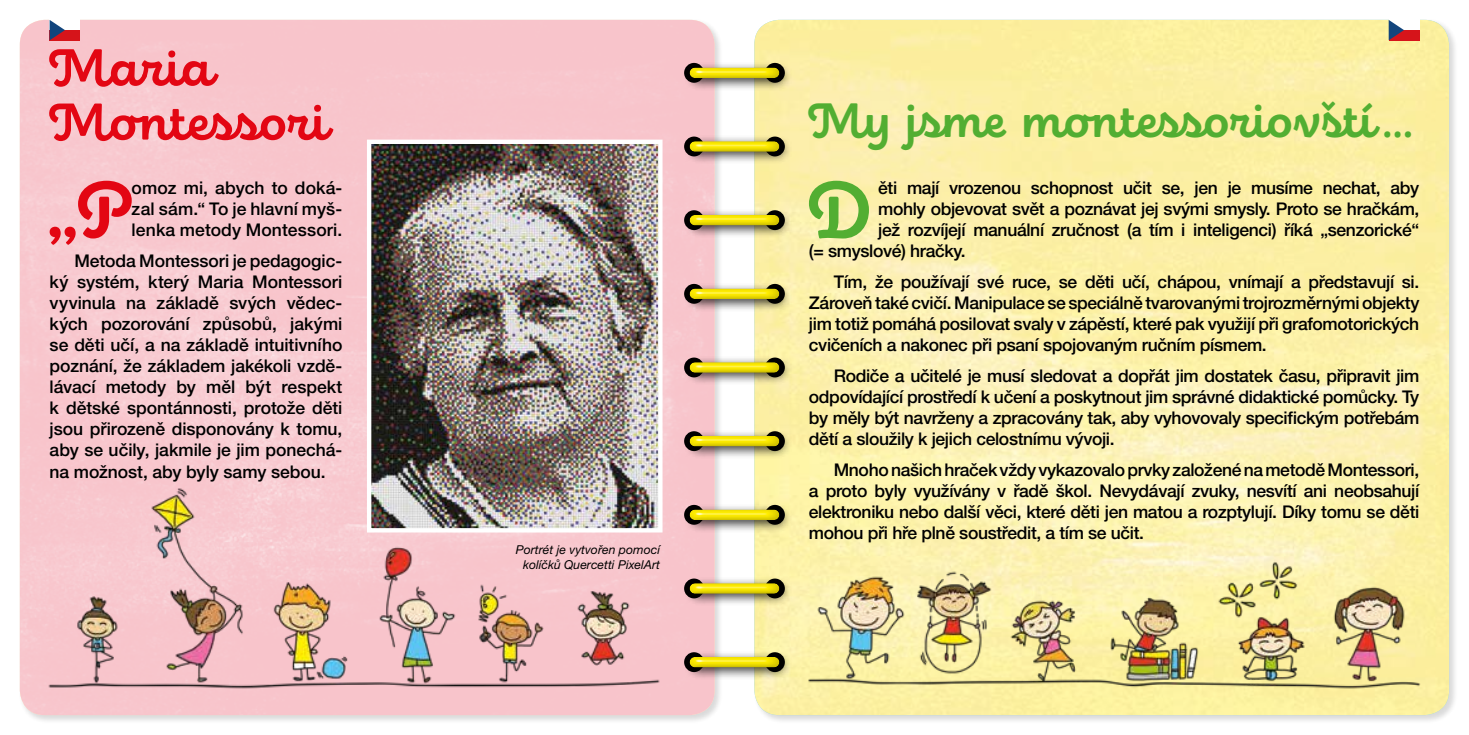
<style>
.page{position:relative;width:1469px;height:735px;background:#fff}
.page>*{position:absolute;margin:0;border:0;box-sizing:border-box;transform-origin:0 0}
.t1{font:700 78.58px "Eldwin Script";color:#e30613}
.t2{font:700 78.58px "Eldwin Script";color:#52ae32}
.t3{font:700 52.5px/54.2px "Eldwin Script";color:#e30613;scale:.96 1}
.t4{font:700 49px "Eldwin Script";color:#52ae32;scale:.96 1}
.t5{font:500 17.5px/21px "Helvetica Neue LT Pro";letter-spacing:-.02em;color:#000;text-align:justify}
.t6{font:italic 12.25px/15.8px "Helvetica Neue LT Pro";color:#000;text-align:right}
</style>
<div class="page">
<div style="left:18px;top:18px;width:705px;height:705px;background:#000;opacity:.3"></div>
<div style="left:20px;top:20px;width:694px;height:694px;background:#f8c6cd"></div>
<img style="left:42px;top:481px;width:623px;height:212px">
<div style="left:752px;top:18px;width:706px;height:705px;background:#000;opacity:.3"></div>
<img style="left:754px;top:20px;width:695px;height:694px">
<div style="left:684px;top:282px;width:107px;height:30px;background:#000;opacity:.75"></div>
<div style="left:688px;top:286px;width:93px;height:14px;background:#000;opacity:.75"></div>
<div style="left:684px;top:650px;width:107px;height:30px;background:#000;opacity:.75"></div>
<div style="left:688px;top:654px;width:93px;height:14px;background:#000;opacity:.75"></div>
<div style="left:684px;top:356px;width:107px;height:29px;background:#000;opacity:.75"></div>
<div style="left:688px;top:360px;width:93px;height:14px;background:#000;opacity:.75"></div>
<div style="left:684px;top:61px;width:107px;height:30px;background:#000;opacity:.75"></div>
<div style="left:688px;top:65px;width:93px;height:14px;background:#000;opacity:.75"></div>
<div style="left:684px;top:429px;width:107px;height:30px;background:#000;opacity:.75"></div>
<div style="left:688px;top:433px;width:93px;height:14px;background:#000;opacity:.75"></div>
<div style="left:684px;top:135px;width:107px;height:30px;background:#000;opacity:.75"></div>
<div style="left:688px;top:139px;width:93px;height:14px;background:#000;opacity:.75"></div>
<div style="left:684px;top:503px;width:107px;height:29px;background:#000;opacity:.75"></div>
<div style="left:688px;top:507px;width:93px;height:14px;background:#000;opacity:.75"></div>
<div style="left:684px;top:209px;width:107px;height:29px;background:#000;opacity:.75"></div>
<div style="left:688px;top:212px;width:93px;height:14px;background:#000;opacity:.75"></div>
<div style="left:684px;top:576px;width:107px;height:30px;background:#000;opacity:.75"></div>
<div style="left:688px;top:580px;width:93px;height:14px;background:#000;opacity:.75"></div>
<img style="left:801px;top:546px;width:625px;height:147px">
<img style="left:372px;top:144px;width:285px;height:383px">
<div style="left:367px;top:139px;width:295px;height:393px;border:4px solid #fff"></div>
<div style="left:50px;top:20px;width:30px;height:20px;background:#d6141a"></div>
<div style="left:50px;top:20px;width:30px;height:10px;background:#fff"></div>
<svg style="left:50px;top:20px;width:15px;height:20px"></svg>
<div style="left:1388px;top:20px;width:31px;height:20px;background:#d6141a"></div>
<div style="left:1388px;top:20px;width:31px;height:10px;background:#fff"></div>
<svg style="left:1388px;top:20px;width:15px;height:20px"></svg>
<h2 class="t3" style="left:50px;top:42px;width:291px">Maria<br>Montessori</h2>
<h1 class="t1" style="left:39px;top:165px;width:94px">„P</h1>
<p class="t5" style="left:132px;top:177px;width:212px">omoz mi, abych to doká&shy;zal sám.“ To je hlavní myš&shy;lenka metody Montessori.</p>
<p class="t5" style="left:50px;top:250px;width:294px;text-indent:25px">Metoda Montessori je pedagogic&shy;ký systém, který Maria Montessori vyvinula na základě svých vědec&shy;kých pozorování způsobů, jakými se děti učí, a na základě intuitivního poznání, že základem jakékoli vzdě&shy;lávací metody by měl být respekt k dětské spontánnosti, protože děti jsou přirozeně disponovány k tomu, aby se učily, jakmile je jim ponechá&shy;na možnost, aby byly samy sebou.</p>
<p class="t6" style="left:516px;top:541px;width:146px">Portrét je vytvořen pomocí kolíčků Quercetti PixelArt</p>
<h3 class="t4" style="left:809px;top:93px;width:634px">My jsme montessoriovští…</h3>
<h1 class="t2" style="left:807px;top:165px;width:65px">D</h1>
<p class="t5" style="left:878px;top:177px;width:542px">ěti mají vrozenou schopnost učit se, jen je musíme nechat, aby</p>
<p class="t5" style="left:878px;top:198px;width:543px">mohly objevovat svět a poznávat jej svými smysly. Proto se hračkám,</p>
<p class="t5" style="left:878px;top:219px;width:542px">jež rozvíjejí manuální zručnost (a tím i inteligenci) říká „senzorické“</p>
<p class="t5" style="left:809px;top:240px;width:158px">(= smyslové) hračky.</p>
<p class="t5" style="left:809px;top:271px;width:612px;text-indent:25px">Tím, že používají své ruce, se děti učí, chápou, vnímají a představují si.<br>Zároveň také cvičí. Manipulace se speciálně tvarovanými trojrozměrnými objekty jim totiž pomáhá posilovat svaly v zápěstí, které pak využijí při grafomotorických cvičeních a nakonec při psaní spojovaným ručním písmem.</p>
<p class="t5" style="left:809px;top:365px;width:612px;text-indent:25px">Rodiče a učitelé je musí sledovat a dopřát jim dostatek času, připravit jim odpovídající prostředí k učení a poskytnout jim správné didaktické pomůcky. Ty by měly být navrženy a zpracovány tak, aby vyhovovaly specifickým potřebám dětí a sloužily k jejich celostnímu vývoji.</p>
<p class="t5" style="left:809px;top:459px;width:612px;text-indent:25px">Mnoho našich hraček vždy vykazovalo prvky založené na metodě Montessori, a proto byly využívány v řadě škol. Nevydávají zvuky, nesvítí ani neobsahují elektroniku nebo další věci, které děti jen matou a rozptylují. Díky tomu se děti mohou při hře plně soustředit, a tím se učit.</p>
</div>
